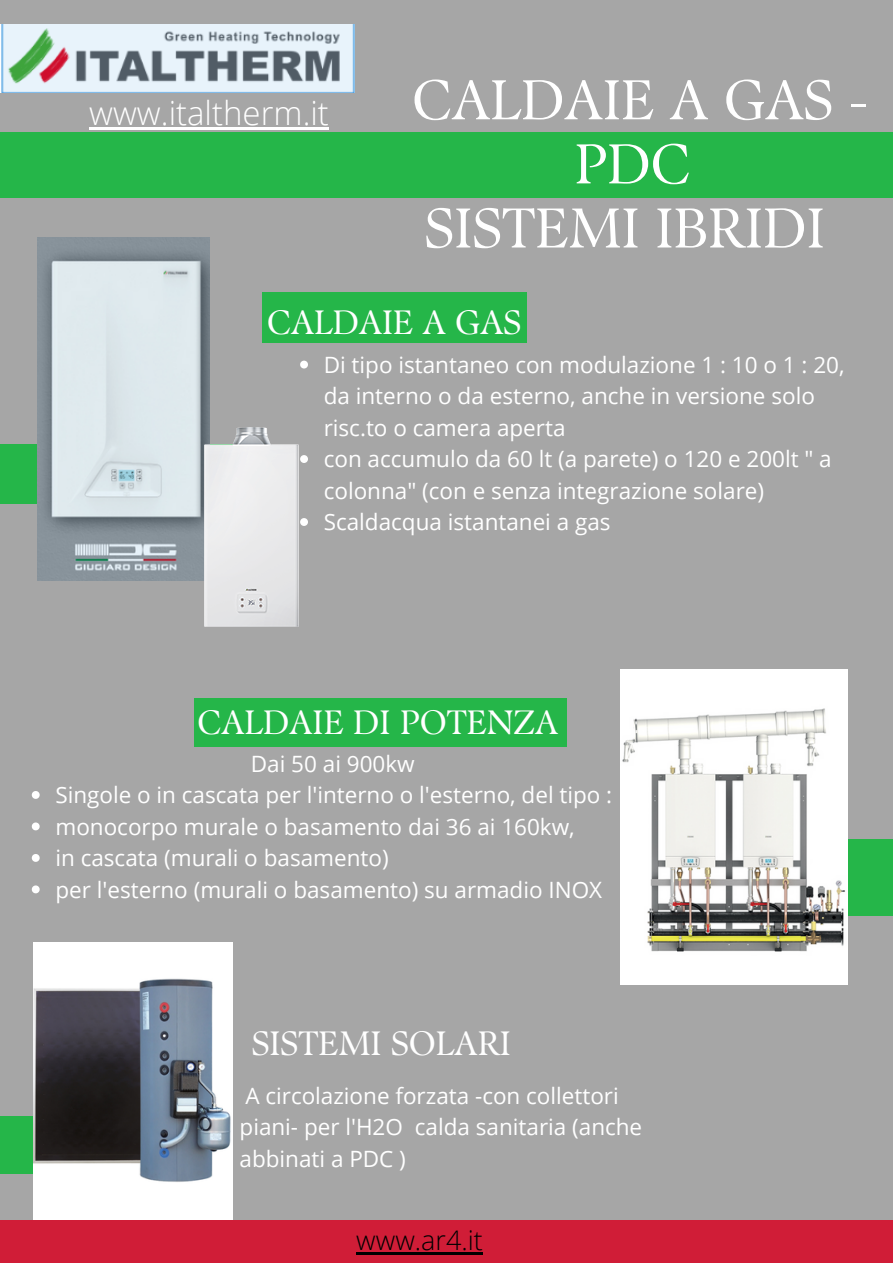
<style>
.page{position:relative;width:893px;height:1264px;background:#fff}
.page>*{position:absolute;margin:0;border:0;box-sizing:border-box;transform-origin:0 0}
.t1{font:55.8px/64.1px "TY Serif D";color:#fff;text-align:center}
.t2{font:33.75px "TY Serif D";color:#fff}
.t3{font:300 33px "Open Sans";color:#fff}
.t4{font:300 27px "Open Sans";color:#000}
.t5{font:22.5px/31.5px "Open Sans";color:#fff}
</style>
<div class="page">
<div style="left:0;top:0;width:892px;height:1262px;background:#a6a6a6"></div>
<div style="left:0;top:444px;width:239px;height:59px;background:#25b649"></div>
<img style="left:37px;top:238px;width:172px;height:343px">
<div style="left:620px;top:839px;width:272px;height:77px;background:#25b649"></div>
<div style="left:0;top:133px;width:892px;height:65px;background:#25b649"></div>
<div style="left:0;top:1219px;width:892px;height:43px;background:#d01d37"></div>
<img style="left:0;top:24px;width:354px;height:69px">
<img style="left:177px;top:428px;width:122px;height:199px">
<div style="left:0;top:1115px;width:214px;height:58px;background:#25b649"></div>
<img style="left:33px;top:942px;width:199px;height:277px">
<svg style="left:32px;top:791px;width:8px;height:7px"></svg>
<svg style="left:32px;top:822px;width:8px;height:8px"></svg>
<svg style="left:32px;top:854px;width:8px;height:7px"></svg>
<svg style="left:32px;top:885px;width:8px;height:8px"></svg>
<img style="left:620px;top:669px;width:227px;height:315px">
<hr style="left:89px;top:127px;width:240px;height:2px;background:#fff">
<div style="left:262px;top:292px;width:264px;height:50px;background:#25b649"></div>
<div style="left:194px;top:698px;width:372px;height:48px;background:#25b649"></div>
<svg style="left:300px;top:360px;width:8px;height:8px"></svg>
<svg style="left:300px;top:455px;width:8px;height:8px"></svg>
<svg style="left:300px;top:518px;width:8px;height:8px"></svg>
<hr style="left:356px;top:1252px;width:127px;height:2px;background:#000">
<h3 class="t3" style="left:89px;top:90px;width:241px">www.italtherm.it</h3>
<h1 class="t1" style="left:412px;top:68px;width:457px">CALDAIE A GAS -<br>PDC<br>SISTEMI IBRIDI</h1>
<h2 class="t2" style="left:267px;top:301px;width:256px">CALDAIE A GAS</h2>
<p class="t5" style="left:324px;top:348px;width:522px">Di tipo istantaneo con modulazione 1 : 10 o 1 : 20, da interno o da esterno, anche in versione solo risc.to o camera aperta<br>con accumulo da 60 lt (a parete) o 120 e 200lt " a colonna" (con e senza integrazione solare)<br>Scaldacqua istantanei a gas</p>
<h2 class="t2" style="left:197px;top:701px;width:362px">CALDAIE DI POTENZA</h2>
<p class="t5" style="left:251px;top:747px;width:165px">Dai 50 ai 900kw</p>
<p class="t5" style="left:55px;top:779px;width:558px">Singole o in cascata per l'interno o l'esterno, del tipo : monocorpo murale o basamento dai 36 ai 160kw,<br>in cascata (murali o basamento)<br>per l'esterno (murali o basamento) su armadio INOX</p>
<h2 class="t2" style="left:252px;top:1022px;width:260px">SISTEMI SOLARI</h2>
<p class="t5" style="left:239px;top:1079px;width:404px">A circolazione forzata -con collettori piani- per l'H2O calda sanitaria (anche abbinati a PDC )</p>
<p class="t4" style="left:356px;top:1221px;width:128px">www.ar4.it</p>
</div>
